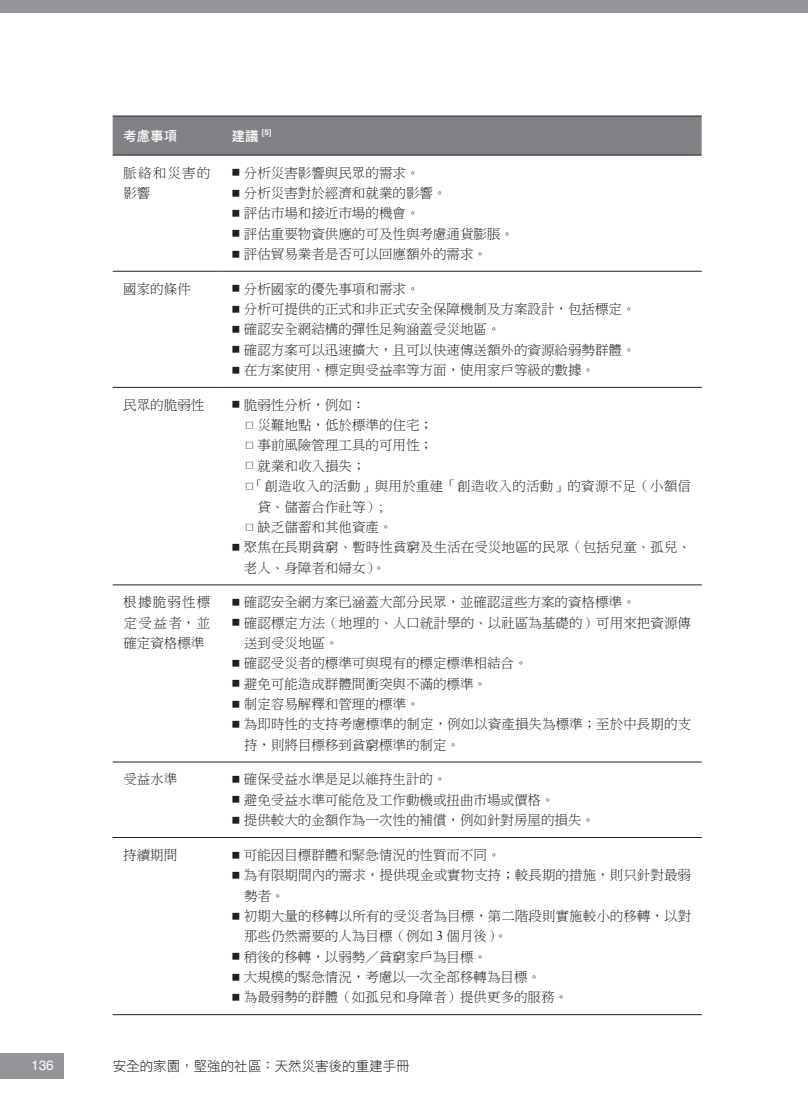
<style>
.page{position:relative;width:808px;height:1106px;background:#fff}
.page>*{position:absolute;margin:0;border:0;box-sizing:border-box;transform-origin:0 0}
.t1{font:13.5px/20.4px "DF Ming W3 WIN BF";color:#231f20}
.t2{font:13.5px/20.4px "DF Ming W3 WIN BF";letter-spacing:.02em;color:#231f20}
.t3{font:13.5px "DF Hei W3 WIN BF";color:#231f20}
.t4{font:13.5px/20.4px "DF Ming W3 WIN BF";letter-spacing:.09em;color:#231f20}
.t5{font:13.5px "DF Hei W7 WIN BF";color:#fff}
.t6{font:13.5px "Helvetica";color:#fff}
.t7{font:700 7.8px "Helvetica";color:#fff}
.s1{font-family:"DF Hei W7 WIN BF";font-weight:400;font-size:13.5px}
.s2{font-size:9px}
.s3{font-family:"Times New Roman"}
</style>
<div class="page">
<div style="left:0;top:1052px;width:64px;height:26px;background:#939598"></div>
<div style="left:0;top:0;width:808px;height:13px;background:#939598"></div>
<div style="left:113px;top:117px;width:589px;height:38px;background:#808285"></div>
<hr style="left:113px;top:116px;width:108px;height:1px;background:#231f20">
<hr style="left:221px;top:116px;width:481px;height:1px;background:#231f20">
<hr style="left:113px;top:1014px;width:108px;height:1px;background:#231f20">
<hr style="left:221px;top:1014px;width:481px;height:1px;background:#231f20">
<hr style="left:113px;top:155px;width:108px;height:1px;background:#231f20">
<hr style="left:221px;top:155px;width:481px;height:1px;background:#231f20">
<hr style="left:113px;top:271px;width:108px;height:1px;background:#231f20">
<hr style="left:221px;top:271px;width:481px;height:1px;background:#231f20">
<hr style="left:113px;top:387px;width:108px;height:1px;background:#231f20">
<hr style="left:221px;top:387px;width:481px;height:1px;background:#231f20">
<hr style="left:113px;top:584px;width:108px;height:1px;background:#231f20">
<hr style="left:221px;top:584px;width:481px;height:1px;background:#231f20">
<hr style="left:113px;top:761px;width:108px;height:1px;background:#231f20">
<hr style="left:221px;top:761px;width:481px;height:1px;background:#231f20">
<hr style="left:113px;top:837px;width:108px;height:1px;background:#231f20">
<hr style="left:221px;top:837px;width:481px;height:1px;background:#231f20">
<p class="t5" style="left:123px;top:129px;width:55px">考慮事項</p>
<p class="t7" style="left:232px;top:128px;width:41px"><span class="s1">建議</span> [5]</p>
<p class="t4" style="left:123px;top:162px;width:89px">脈絡和災害的影響</p>
<p class="t1" style="left:232px;top:162px;width:189px"><span class="s2">■</span> 分析災害影響與民眾的需求。</p>
<p class="t1" style="left:232px;top:183px;width:216px"><span class="s2">■</span> 分析災害對於經濟和就業的影響。</p>
<p class="t1" style="left:232px;top:203px;width:189px"><span class="s2">■</span> 評估市場和接近市場的機會。</p>
<p class="t1" style="left:232px;top:223px;width:284px"><span class="s2">■</span> 評估重要物資供應的可及性與考慮通貨膨脹。</p>
<p class="t1" style="left:232px;top:244px;width:257px"><span class="s2">■</span> 評估貿易業者是否可以回應額外的需求。</p>
<p class="t1" style="left:123px;top:278px;width:69px">國家的條件</p>
<p class="t1" style="left:232px;top:278px;width:189px"><span class="s2">■</span> 分析國家的優先事項和需求。</p>
<p class="t1" style="left:232px;top:299px;width:405px"><span class="s2">■</span> 分析可提供的正式和非正式安全保障機制及方案設計，包括標定。</p>
<p class="t1" style="left:232px;top:319px;width:270px"><span class="s2">■</span> 確認安全網結構的彈性足夠涵蓋受災地區。</p>
<p class="t1" style="left:232px;top:339px;width:405px"><span class="s2">■</span> 確認方案可以迅速擴大，且可以快速傳送額外的資源給弱勢群體。</p>
<p class="t1" style="left:232px;top:360px;width:365px"><span class="s2">■</span> 在方案使用、標定與受益率等方面，使用家戶等級的數據。</p>
<p class="t1" style="left:123px;top:394px;width:82px">民眾的脆弱性</p>
<p class="t1" style="left:232px;top:394px;width:135px"><span class="s2">■</span> 脆弱性分析，例如：</p>
<p class="t1" style="left:245px;top:415px;width:189px"><span class="s2">□</span> 災難地點，低於標準的住宅；</p>
<p class="t1" style="left:245px;top:435px;width:189px"><span class="s2">□</span> 事前風險管理工具的可用性；</p>
<p class="t1" style="left:245px;top:455px;width:122px"><span class="s2">□</span> 就業和收入損失；</p>
<p class="t2" style="left:257px;top:476px;width:435px;text-indent:-12px"><span class="s2">□</span>「創造收入的活動」與用於重建「創造收入的活動」的資源不足（小額信貸、儲蓄合作社等）<span class="s3">;</span></p>
<p class="t1" style="left:245px;top:516px;width:149px"><span class="s2">□</span> 缺乏儲蓄和其他資產。</p>
<p class="t1" style="left:244px;top:537px;width:448px;text-indent:-12px"><span class="s2">■</span> 聚焦在長期貧窮、暫時性貧窮及生活在受災地區的民眾（包括兒童、孤兒、老人、身障者和婦女）。</p>
<p class="t1" style="left:123px;top:592px;width:89px;text-align:justify">根據脆弱性標定受益者，並確定資格標準</p>
<p class="t1" style="left:232px;top:592px;width:405px"><span class="s2">■</span> 確認安全網方案已涵蓋大部分民眾，並確認這些方案的資格標準。</p>
<p class="t1" style="left:244px;top:612px;width:448px;text-indent:-12px"><span class="s2">■</span> 確認標定方法（地理的、人口統計學的、以社區為基礎的）可用來把資源傳送到受災地區。</p>
<p class="t1" style="left:232px;top:653px;width:297px"><span class="s2">■</span> 確認受災者的標準可與現有的標定標準相結合。</p>
<p class="t1" style="left:232px;top:673px;width:257px"><span class="s2">■</span> 避免可能造成群體間衝突與不滿的標準。</p>
<p class="t1" style="left:232px;top:693px;width:189px"><span class="s2">■</span> 制定容易解釋和管理的標準。</p>
<p class="t1" style="left:244px;top:714px;width:448px;text-indent:-12px"><span class="s2">■</span> 為即時性的支持考慮標準的制定，例如以資產損失為標準；至於中長期的支持，則將目標移到貧窮標準的制定。</p>
<p class="t1" style="left:123px;top:769px;width:55px">受益水準</p>
<p class="t1" style="left:232px;top:769px;width:216px"><span class="s2">■</span> 確保受益水準是足以維持生計的。</p>
<p class="t1" style="left:232px;top:789px;width:324px"><span class="s2">■</span> 避免受益水準可能危及工作動機或扭曲市場或價格。</p>
<p class="t1" style="left:232px;top:810px;width:365px"><span class="s2">■</span> 提供較大的金額作為一次性的補償，例如針對房屋的損失。</p>
<p class="t1" style="left:123px;top:844px;width:55px">持續期間</p>
<p class="t1" style="left:232px;top:844px;width:270px"><span class="s2">■</span> 可能因目標群體和緊急情況的性質而不同。</p>
<p class="t1" style="left:244px;top:865px;width:448px;text-indent:-12px"><span class="s2">■</span> 為有限期間內的需求，提供現金或實物支持；較長期的措施，則只針對最弱勢者。</p>
<p class="t1" style="left:244px;top:905px;width:448px;text-indent:-12px"><span class="s2">■</span> 初期大量的移轉以所有的受災者為目標，第二階段則實施較小的移轉，以對那些仍然需要的人為目標（例如 <span class="s3">3</span> 個月後）。</p>
<p class="t1" style="left:232px;top:946px;width:257px"><span class="s2">■</span> 稍後的移轉，以弱勢／貧窮家戶為目標。</p>
<p class="t1" style="left:232px;top:966px;width:311px"><span class="s2">■</span> 大規模的緊急情況，考慮以一次全部移轉為目標。</p>
<p class="t1" style="left:232px;top:987px;width:338px"><span class="s2">■</span> 為最弱勢的群體（如孤兒和身障者）提供更多的服務。</p>
<p class="t6" style="left:31px;top:1057px;width:24px">136</p>
<p class="t3" style="left:113px;top:1058px;width:298px">安全的家園，堅強的社區：天然災害後的重建手冊</p>
</div>
